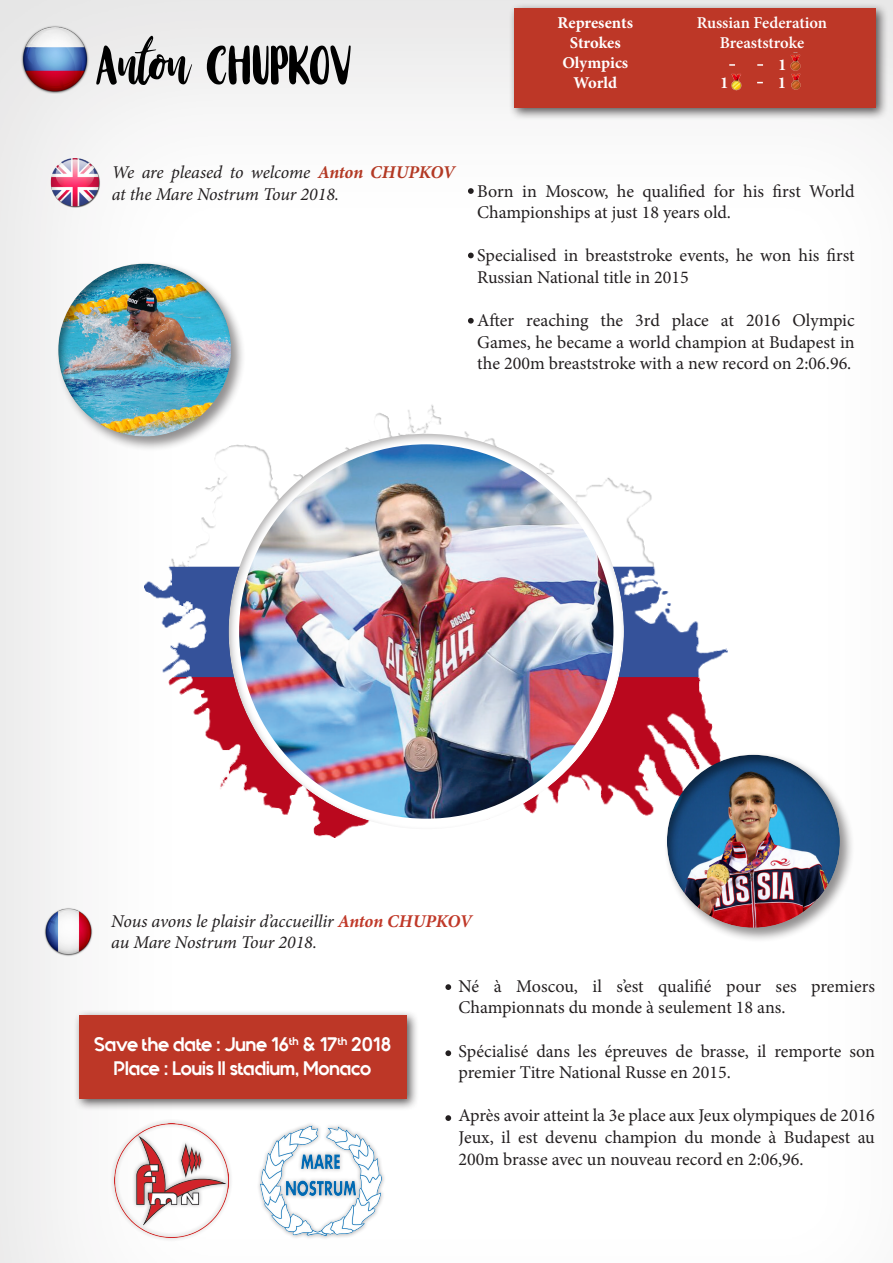
<style>
.page{position:relative;width:893px;height:1263px;background:#fff}
.page>*{position:absolute;margin:0;border:0;box-sizing:border-box;transform-origin:0 0}
.t1{font:61.5px "Stay Wildy Personal Use Only";color:#000}
.t2{font:700 19.5px "Quantify";color:#fff}
.t3{font:18px/21.6px "Minion Pro";color:#231f20}
.t4{font:italic 18px/21.6px "Minion Pro";letter-spacing:-.01em;color:#231f20}
.t5{font:700 16.5px "Minion Pro";letter-spacing:-.005em;color:#fff}
.t6{font:600 16.5px "Minion Pro";letter-spacing:-.005em;color:#fff}
.t7{font:700 16.5px "Adobe Garamond Pro";color:#fff}
.s1{font-weight:700;color:#b33924}
.s2{font-weight:700;color:#c03828}
</style>
<div class="page">
<div style="left:0;top:0;width:893px;height:1263px;background:#231f20;opacity:.12"></div>
<div style="left:509px;top:3px;width:379px;height:118px;background:#231f20;opacity:.75"></div>
<div style="left:514px;top:9px;width:362px;height:99px;background:#bd3727"></div>
<div style="left:73px;top:1009px;width:347px;height:102px;background:#231f20;opacity:.75"></div>
<div style="left:79px;top:1015px;width:328px;height:83px;background:#bd3727"></div>
<div style="left:110px;top:1119px;width:123px;height:122px;background:#231f20;opacity:.4"></div>
<img style="left:114px;top:1123px;width:115px;height:114px">
<div style="left:256px;top:1122px;width:130px;height:118px;background:#231f20;opacity:.4"></div>
<img style="left:260px;top:1125px;width:122px;height:111px">
<img style="left:42px;top:905px;width:53px;height:53px">
<img style="left:48px;top:156px;width:54px;height:53px">
<img style="left:144px;top:403px;width:584px;height:434px">
<img style="left:20px;top:26px;width:71px;height:68px">
<svg style="left:468px;top:318px;width:6px;height:6px"></svg>
<div style="left:226px;top:434px;width:399px;height:397px;background:#231f20;opacity:.35"></div>
<svg style="left:468px;top:188px;width:6px;height:6px"></svg>
<svg style="left:468px;top:253px;width:6px;height:5px"></svg>
<svg style="left:445px;top:984px;width:6px;height:6px"></svg>
<svg style="left:445px;top:1050px;width:6px;height:6px"></svg>
<svg style="left:445px;top:1115px;width:6px;height:6px"></svg>
<div style="left:664px;top:752px;width:191px;height:191px;background:#231f20;opacity:.5"></div>
<div style="left:664px;top:753px;width:176px;height:175px;background:#231f20;opacity:.5"></div>
<img style="left:791px;top:73px;width:10px;height:17px">
<div style="left:55px;top:261px;width:191px;height:191px;background:#231f20;opacity:.5"></div>
<div style="left:56px;top:262px;width:175px;height:175px;background:#231f20;opacity:.5"></div>
<svg style="left:757px;top:64px;width:6px;height:2px"></svg>
<img style="left:731px;top:73px;width:11px;height:18px">
<img style="left:790px;top:54px;width:10px;height:16px">
<svg style="left:729px;top:64px;width:6px;height:2px"></svg>
<p class="t1" style="left:99px;top:34px;width:253px">Anton CHUPKOV</p>
<p class="t5" style="left:558px;top:11px;width:77px">Represents</p>
<p class="t5" style="left:570px;top:31px;width:52px">Strokes</p>
<p class="t5" style="left:562px;top:51px;width:67px">Olympics</p>
<p class="t5" style="left:574px;top:71px;width:45px">World</p>
<p class="t6" style="left:697px;top:12px;width:132px">Russian Federation</p>
<p class="t6" style="left:720px;top:31px;width:86px">Breaststroke</p>
<p class="t7" style="left:720px;top:74px;width:10px">1</p>
<p class="t7" style="left:778px;top:55px;width:10px">1</p>
<p class="t7" style="left:778px;top:74px;width:10px">1</p>
<p class="t4" style="left:112px;top:162px;width:345px">We are pleased to welcome <span class="s1">Anton CHUPKOV </span>at the Mare Nostrum Tour 2018.</p>
<p class="t3" style="left:477px;top:180px;width:379px">Born in Moscow, he qualified for his first World<br>Championships at just 18 years old.</p>
<p class="t3" style="left:477px;top:245px;width:379px">Specialised in breaststroke events, he won his first<br>Russian National title in 2015</p>
<p class="t3" style="left:477px;top:310px;width:379px;text-align:justify">After reaching the 3rd place at 2016 Olympic Games, he became a world champion at Budapest in the 200m breaststroke with a new record on 2:06.96.</p>
<p class="t4" style="left:111px;top:910px;width:362px">Nous avons le plaisir d’accueillir <span class="s2">Anton CHUPKOV</span></p>
<p class="t4" style="left:111px;top:931px;width:207px">au Mare Nostrum Tour 2018.</p>
<p class="t2" style="left:94px;top:1035px;width:298px">Save the date : June 16<sup>th</sup> &amp; 17<sup>th</sup> 2018</p>
<p class="t2" style="left:114px;top:1058px;width:259px">Place : Louis II stadium, Monaco</p>
<p class="t3" style="left:459px;top:975px;width:418px">Né à Moscou, il s’est qualifié pour ses premiers<br>Championnats du monde à seulement 18 ans.</p>
<p class="t3" style="left:459px;top:1040px;width:418px">Spécialisé dans les épreuves de brasse, il remporte son premier Titre National Russe en 2015.</p>
<p class="t3" style="left:459px;top:1105px;width:418px">Après avoir atteint la 3e place aux Jeux olympiques de 2016</p>
<p class="t3" style="left:459px;top:1126px;width:418px">Jeux, il est devenu champion du monde à Budapest au<br>200m brasse avec un nouveau record en 2:06,96.</p>
</div>
